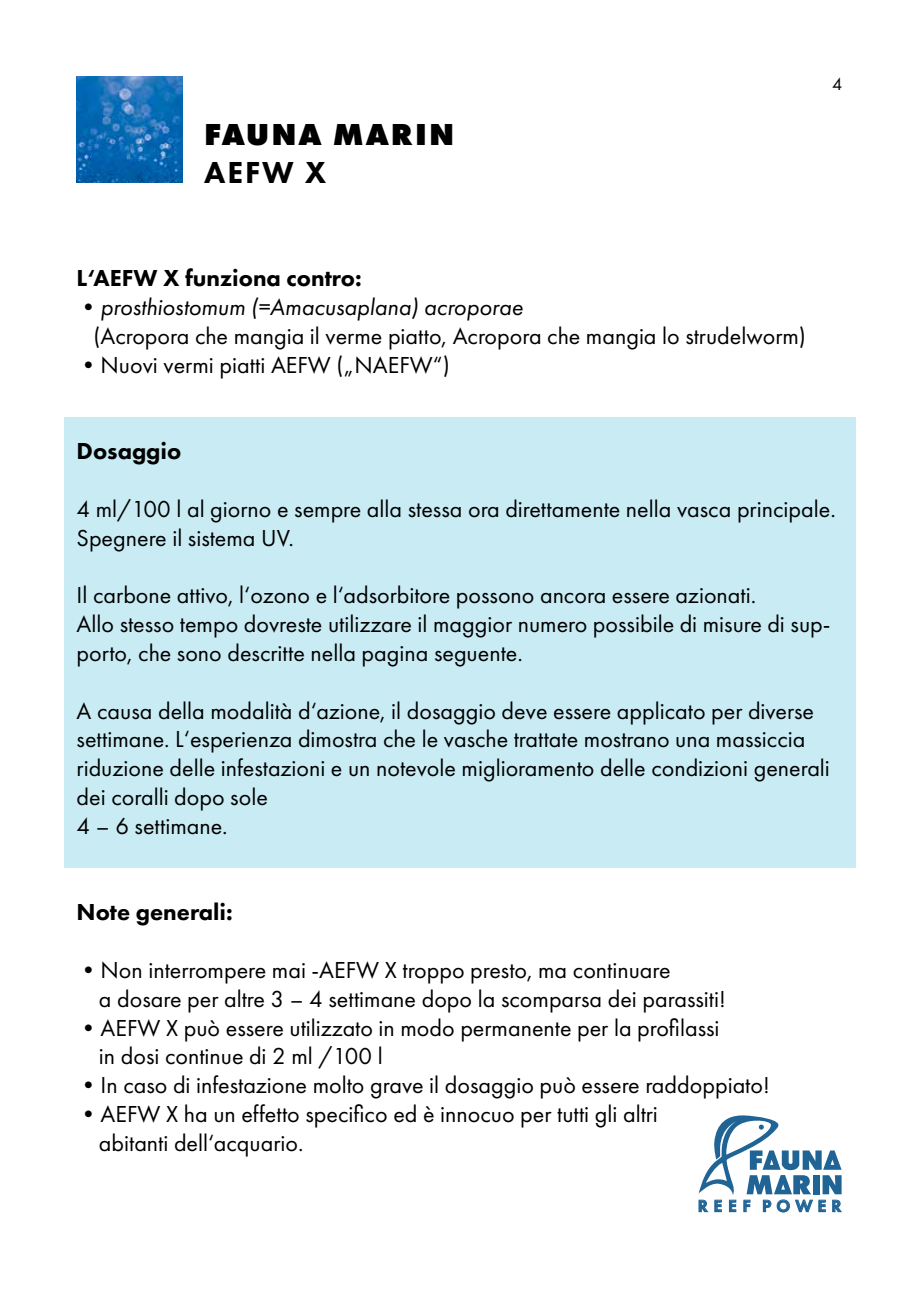
<style>
.page{position:relative;width:919px;height:1289px;background:#fff}
.page>*{position:absolute;margin:0;border:0;box-sizing:border-box;transform-origin:0 0}
.t1{font:800 31.5px "Futura PT";letter-spacing:.06em;color:#000}
.t2{font:800 31.5px "Futura PT";color:#000}
.t3{font:24px/28.8px "Futura PT";color:#000}
.t4{font:800 24px "Futura PT";color:#000}
.t5{font:18px "Futura PT";color:#000}
.t6{font:600 17.25px "Futura PT";letter-spacing:.31em;color:#206496}
.s1{font-style:italic}
</style>
<div class="page">
<div style="left:64px;top:417px;width:791px;height:450px;background:#c9ebf4"></div>
<svg style="left:698px;top:1115px;width:143px;height:79px"></svg>
<img style="left:77px;top:77px;width:106px;height:106px">
<h1 class="t1" style="left:204px;top:115px;width:251px">FAUNA MARIN</h1>
<h1 class="t2" style="left:204px;top:153px;width:124px">AEFW X</h1>
<p class="t5" style="left:832px;top:74px;width:12px">4</p>
<p class="t4" style="left:77px;top:263px;width:286px">L‘AEFW X funziona contro:</p>
<p class="t3" style="left:93px;top:292px;width:714px;text-indent:-17px">•<span class="s1">prosthiostomum (=Amacusaplana) acroporae<br></span>(Acropora che mangia il verme piatto, Acropora che mangia lo strudelworm)</p>
<p class="t3" style="left:77px;top:350px;width:374px">•Nuovi vermi piatti AEFW („NAEFW“)</p>
<p class="t4" style="left:77px;top:436px;width:106px">Dosaggio</p>
<p class="t3" style="left:77px;top:494px;width:760px">4 ml/100 l al giorno e sempre alla stessa ora direttamente nella vasca principale.<br>Spegnere il sistema UV.</p>
<p class="t3" style="left:77px;top:580px;width:755px">Il carbone attivo, l‘ozono e l‘adsorbitore possono ancora essere azionati.<br>Allo stesso tempo dovreste utilizzare il maggior numero possibile di misure di sup&shy;porto, che sono descritte nella pagina seguente.</p>
<p class="t3" style="left:77px;top:696px;width:754px">A causa della modalità d‘azione, il dosaggio deve essere applicato per diverse settimane. L‘esperienza dimostra che le vasche trattate mostrano una massiccia riduzione delle infestazioni e un notevole miglioramento delle condizioni generali dei coralli dopo sole<br>4 – 6 settimane.</p>
<p class="t4" style="left:77px;top:897px;width:158px">Note generali:</p>
<p class="t3" style="left:99px;top:955px;width:628px;text-indent:-22px">•Non interrompere mai -AEFW X troppo presto, ma continuare<br>a dosare per altre 3 – 4 settimane dopo la scomparsa dei parassiti!</p>
<p class="t3" style="left:99px;top:1012px;width:622px;text-indent:-22px">•AEFW X può essere utilizzato in modo permanente per la profilassi in dosi continue di 2 ml /100 l</p>
<p class="t3" style="left:77px;top:1070px;width:694px">•In caso di infestazione molto grave il dosaggio può essere raddoppiato!</p>
<p class="t3" style="left:99px;top:1099px;width:560px;text-indent:-22px">•AEFW X ha un effetto specifico ed è innocuo per tutti gli altri abitanti dell‘acquario.</p>
<p class="t6" style="left:697px;top:1195px;width:145px">REEF POWER</p>
</div>
